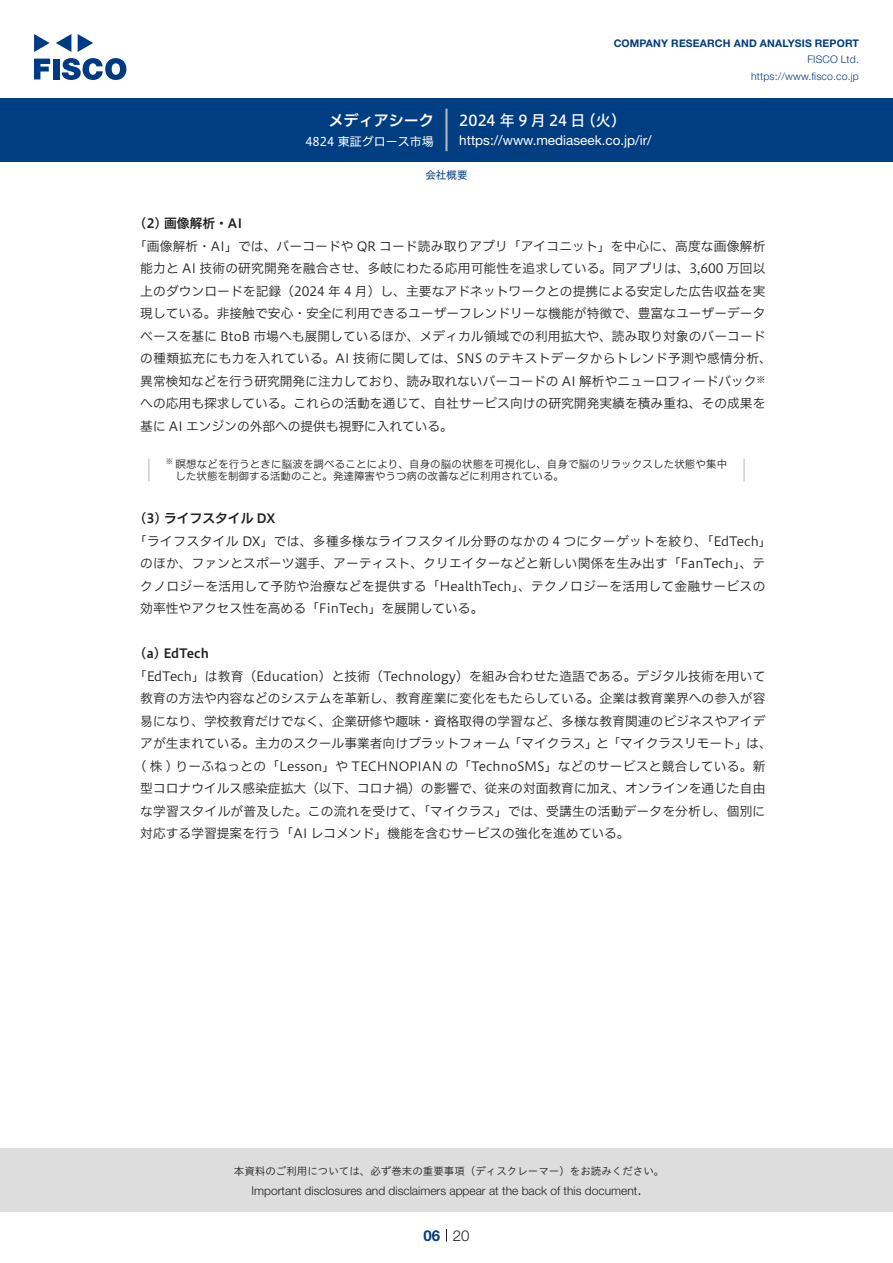
<style>
.page{position:relative;width:893px;height:1263px;background:#fff}
.page>*{position:absolute;margin:0;border:0;box-sizing:border-box;transform-origin:0 0}
.t1{font:15px "Hiragino UD Sans F Std N W5";letter-spacing:-.005em;color:#fff}
.t2{font:15px "Hiragino UD Sans F Std N W6";color:#fff}
.t3{font:300 15px "Helvetica Neue LT Std";color:#231f20}
.t4{font:700 15px "Helvetica Neue LT Std";color:#003d81}
.t5{font:13.5px "Helvetica Neue LT Std";color:#fff}
.本文3mm{font:12.75px/22.5px "Hiragino UD Sans F Std N W3";color:#231f20}
.小タイトル3mm{font:12.75px "Hiragino UD Sans F Std N W6";color:#231f20}
.t6{font:300 12px "Helvetica Neue LT Std";color:#231f20}
.t7{font:12px "Hiragino UD Sans F Std N W4";color:#fff}
.t8{font:10.5px "Hiragino UD Sans F Std N W3";letter-spacing:.01em;color:#231f20}
.t9{font:10.5px "Hiragino UD Sans Std W3";color:#231f20}
.t10{font:700 10.5px "Helvetica Neue LT Std";letter-spacing:.015em;color:#003d81}
.t11{font:300 10.5px/16.5px "Helvetica Neue LT Std";letter-spacing:.015em;color:#003d81;text-align:right}
.ヘッダー{font:10.5px "Hiragino UD Sans F Std N W4";color:#003d81}
.本文3mm-2{font:8.85px "Hiragino UD Sans F Std N W3";color:#231f20}
.t12{font:7.35px "Hiragino UD Sans F Std N W3";color:#231f20}
</style>
<div class="page">
<div style="left:0;top:1148px;width:893px;height:64px;background:#ddd"></div>
<svg style="left:34px;top:59px;width:16px;height:20px"></svg>
<div style="left:53px;top:59px;width:6px;height:20px;background:#003a83"></div>
<svg style="left:62px;top:58px;width:64px;height:22px"></svg>
<svg style="left:34px;top:34px;width:16px;height:18px"></svg>
<svg style="left:78px;top:34px;width:15px;height:18px"></svg>
<svg style="left:56px;top:34px;width:15px;height:18px"></svg>
<div style="left:0;top:98px;width:893px;height:64px;background:#003d81"></div>
<hr style="left:445px;top:109px;width:3px;height:42px;background:#b5b5b6">
<svg style="left:446px;top:1229px;width:1px;height:13px"></svg>
<hr style="left:148px;top:459px;width:2px;height:22px;background:#d3d3d3">
<hr style="left:743px;top:459px;width:2px;height:22px;background:#d3d3d3">
<p class="t2" style="left:329px;top:109px;width:107px">メディアシーク</p>
<p class="t7" style="left:305px;top:132px;width:130px">4824 東証グロース市場</p>
<p class="t10" style="left:614px;top:37px;width:247px">COMPANY RESEARCH AND ANALYSIS REPORT</p>
<p class="t11" style="left:751px;top:51px;width:109px">FISCO Ltd. https://www.fisco.co j p.</p>
<p class="t1" style="left:581px;top:109px;width:47px">（火(</p>
<p class="t1" style="left:459px;top:109px;width:128px">2024 年 9 月 24 日</p>
<p class="t5" style="left:459px;top:132px;width:194px">https://www.mediaseek. c o j p. /i r/</p>
<p class="ヘッダー" style="left:425px;top:167px;width:43px">会社概要</p>
<p class="小タイトル3mm" style="left:140px;top:214px;width:104px">2( ) 画像解析・AI</p>
<p class="本文3mm" style="left:134px;top:234px;width:639px;text-align:center">「画像解析・AI」では、バーコードや QR コード読み取りアプリ「アイコニット」を中心に、高度な画像解析能力と AI 技術の研究開発を融合させ、多岐にわたる応用可能性を追求している。同アプリは、3,600 万回以上のダウンロードを記録（2024 年 4 月）し、主要なアドネットワークとの提携による安定した広告収益を実現している。非接触で安心・安全に利用できるユーザーフレンドリーな機能が特徴で、豊富なユーザーデータベースを基に BtoB 市場へも展開しているほか、メディカル領域での利用拡大や、読み取り対象のバーコードの種類拡充にも力を入れている。AI 技術に関しては、SNS のテキストデータからトレンド予測や感情分析、</p>
<p class="本文3mm-2" style="left:756px;top:373px;width:10px">※</p>
<p class="本文3mm" style="left:140px;top:369px;width:627px">異常検知などを行う研究開発に注力しており、読み取れないバーコードの AI 解析やニューロフィードバックへの応用も探求している。これらの活動を通じて、自社サービス向けの研究開発実績を積み重ね、その成果を基に AI エンジンの外部への提供も視野に入れている。</p>
<p class="t8" style="left:176px;top:456px;width:553px">瞑想などを行うときに脳波を調べることにより、自身の脳の状態を可視化し、自身で脳のリラックスした状態や集中</p>
<p class="t12" style="left:166px;top:456px;width:9px">※</p>
<p class="t8" style="left:176px;top:468px;width:390px">した状態を制御する活動のこと。発達障害やうつ病の改善などに利用されている。</p>
<p class="小タイトル3mm" style="left:140px;top:509px;width:136px">3( ) ライフスタイル DX</p>
<p class="本文3mm" style="left:140px;top:529px;width:633px;text-indent:-6px">「ライフスタイル DX」では、多種多様なライフスタイル分野のなかの 4 つにターゲットを絞り、「EdTech「のほか、ファンとスポーツ選手、アーティスト、クリエイターなどと新しい関係を生み出す「FanTech」、テクノロジーを活用して予防や治療などを提供する「HealthTech」、テクノロジーを活用して金融サービスの効率性やアクセス性を高める「FinTech」を展開している。</p>
<p class="小タイトル3mm" style="left:140px;top:644px;width:70px">a( ) EdTech</p>
<p class="本文3mm" style="left:140px;top:664px;width:633px;text-indent:-6px">「EdTech」は教育（Education）と技術（Technology）を組み合わせた造語である。デジタル技術を用いて教育の方法や内容などのシステムを革新し、教育産業に変化をもたらしている。企業は教育業界への参入が容易になり、学校教育だけでなく、企業研修や趣味・資格取得の学習など、多様な教育関連のビジネスやアイデアが生まれている。主力のスクール事業者向けプラットフォーム「マイクラス」と「マイクラスリモート」は、( 株 ) りーふねっとの「Lesson」や TECHNOPIAN の「TechnoSMS」などのサービスと競合している。新型コロナウイルス感染症拡大（以下、コロナ禍）の影響で、従来の対面教育に加え、オンラインを通じた自由な学習スタイルが普及した。この流れを受けて、「マイクラス」では、受講生の活動データを分析し、個別に対応する学習提案を行う「AI レコメンド」機能を含むサービスの強化を進めている。</p>
<p class="t9" style="left:234px;top:1163px;width:432px">本資料のご利用については、必ず巻末の重要事項（ディスクレーマー）をお読みください。</p>
<p class="t3" style="left:637px;top:1180px;width:6px">.</p>
<p class="t6" style="left:251px;top:1183px;width:387px">Important disclosures and disclaimers appear at the back of this document</p>
<p class="t4" style="left:423px;top:1226px;width:18px">06</p>
<p class="t3" style="left:453px;top:1226px;width:18px">20</p>
</div>
